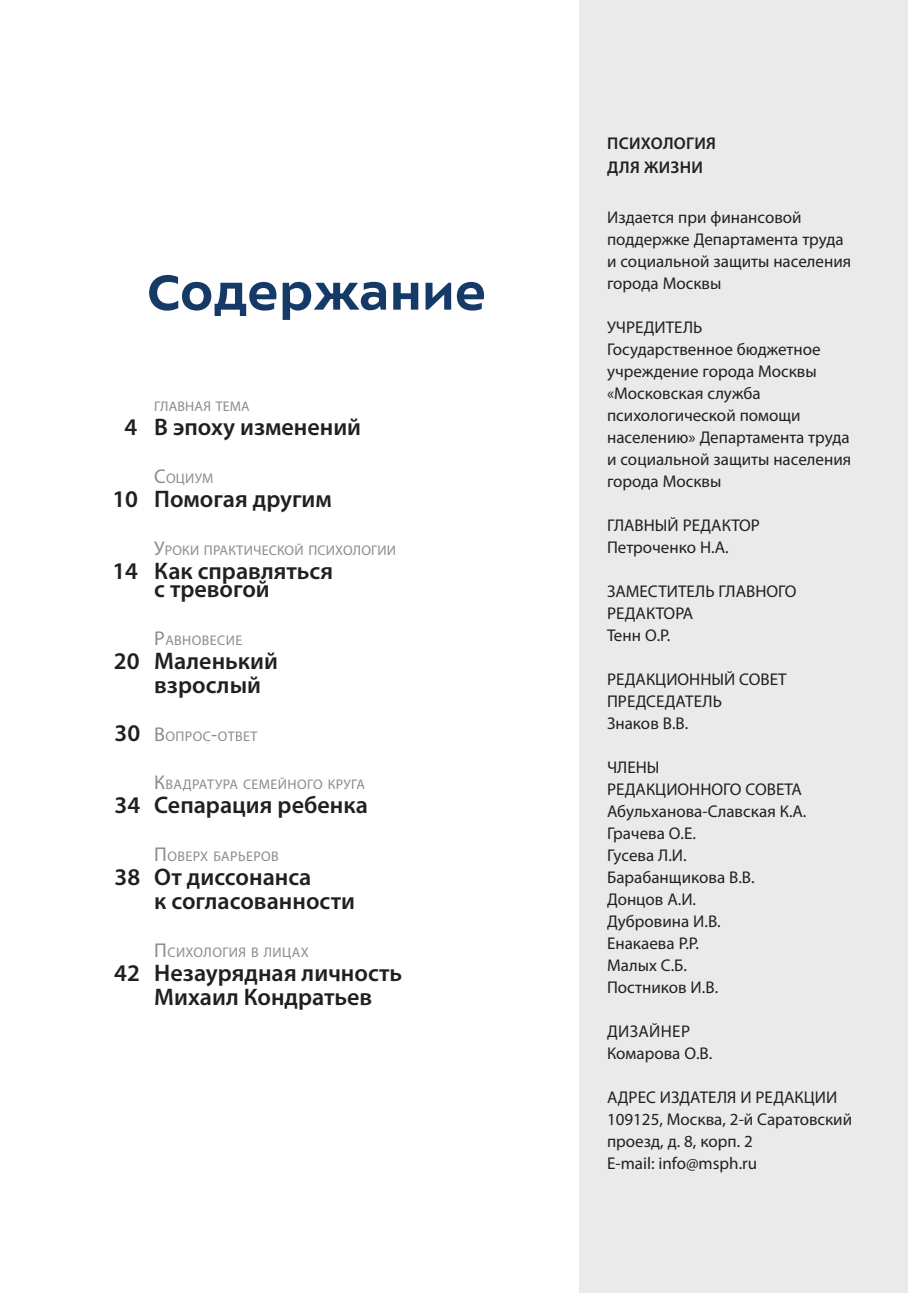
<style>
.page{position:relative;width:908px;height:1293px;background:#fff}
.page>*{position:absolute;margin:0;border:0;box-sizing:border-box;transform-origin:0 0}
.заголовок2{font:700 54px "ALS Sector";color:#163a68}
.оглавление-заголовок{font:600 24px "Myriad Pro";color:#231f20}
.оглавление-автор{font:600 24px "Myriad Pro";color:#231f20}
.t1{font:17px/22px "Myriad Pro";color:#231f20}
.t2{font:600 17px "Myriad Pro";letter-spacing:.02em;color:#231f20}
.t3{font:17px "Myriad Pro";letter-spacing:.02em;color:#231f20}
.оглавление-автор-2{font:14px "Myriad Pro";letter-spacing:.015em;color:#8a8c8f}
.оглавление-заголовок-2{font:14px "Myriad Pro";letter-spacing:.03em;color:#8a8c8f}
.s1{font-size:20px}
.s2{font-weight:600;font-size:24px;color:#231f20}
</style>
<div class="page">
<div style="left:578px;top:0;width:329px;height:1293px;background:#eaeaeb"></div>
<p class="заголовок2" style="left:147px;top:264px;width:341px">Содержание</p>
<p class="оглавление-автор-2" style="left:154px;top:397px;width:97px">главная тема</p>
<p class="оглавление-заголовок" style="left:124px;top:411px;width:238px">4 В эпоху изменений</p>
<p class="оглавление-автор-2" style="left:154px;top:469px;width:61px"><span class="s1">С</span>оциум</p>
<p class="оглавление-автор" style="left:112px;top:483px;width:221px">10 Помогая другим</p>
<p class="оглавление-автор-2" style="left:154px;top:541px;width:243px"><span class="s1">У</span>роки практической психологии</p>
<p class="оглавление-заголовок" style="left:112px;top:555px;width:222px">14 Как справляться</p>
<p class="оглавление-заголовок" style="left:154px;top:573px;width:117px">с тревогой</p>
<p class="оглавление-заголовок-2" style="left:154px;top:631px;width:89px"><span class="s1">Р</span>авновесие</p>
<p class="оглавление-заголовок" style="left:114px;top:645px;width:165px">20 Маленький</p>
<p class="оглавление-заголовок" style="left:154px;top:669px;width:108px">взрослый</p>
<p class="оглавление-заголовок-2" style="left:115px;top:727px;width:144px"><span class="s2">30</span> <span class="s1">В</span>опрос<span class="s1">-</span>ответ</p>
<p class="оглавление-автор-2" style="left:154px;top:775px;width:212px"><span class="s1">К</span>вадратура семейного круга</p>
<p class="оглавление-заголовок" style="left:115px;top:789px;width:255px">34 Сепарация ребенка</p>
<p class="оглавление-автор-2" style="left:154px;top:847px;width:126px"><span class="s1">П</span> оверх барьеров</p>
<p class="оглавление-заголовок" style="left:115px;top:861px;width:198px">38 От диссонанса</p>
<p class="оглавление-заголовок" style="left:154px;top:885px;width:202px">к согласованности</p>
<p class="оглавление-автор-2" style="left:154px;top:943px;width:156px"><span class="s1">П</span> сихология в лицах</p>
<p class="оглавление-заголовок" style="left:114px;top:957px;width:289px">42 Незаурядная личность</p>
<p class="оглавление-заголовок" style="left:154px;top:981px;width:219px">Михаил Кондратьев</p>
<p class="t2" style="left:607px;top:132px;width:110px">ПСИХОЛОГИЯ</p>
<p class="t2" style="left:607px;top:156px;width:97px">ДЛЯ ЖИЗНИ</p>
<p class="t1" style="left:606px;top:206px;width:246px">Издается при финансовой поддержке Департамента труда и социальной защиты населения города Москвы</p>
<p class="t1" style="left:606px;top:316px;width:97px">УЧРЕДИТЕЛЬ</p>
<p class="t1" style="left:606px;top:338px;width:215px">Государственное бюджетное учреждение города Москвы «Московская служба</p>
<p class="t1" style="left:606px;top:404px;width:195px">психологической помощи</p>
<p class="t1" style="left:606px;top:426px;width:246px;text-align:justify">населению» Департамента труда и социальной защиты населения города Москвы</p>
<p class="t1" style="left:606px;top:514px;width:154px">ГЛАВНЫЙ РЕДАКТОР</p>
<p class="t1" style="left:606px;top:536px;width:123px">Петроченко Н.А.</p>
<p class="t1" style="left:606px;top:580px;width:191px">ЗАМЕСТИТЕЛЬ ГЛАВНОГО<br>РЕДАКТОРА</p>
<p class="t1" style="left:606px;top:624px;width:65px">Тенн О.Р.</p>
<p class="t1" style="left:606px;top:668px;width:181px">РЕДАКЦИОННЫЙ СОВЕТ</p>
<p class="t1" style="left:606px;top:690px;width:116px">ПРЕДСЕДАТЕЛЬ</p>
<p class="t1" style="left:606px;top:712px;width:83px">Знаков В.В.</p>
<p class="t1" style="left:606px;top:756px;width:54px">ЧЛЕНЫ</p>
<p class="t1" style="left:606px;top:778px;width:196px">РЕДАКЦИОННОГО СОВЕТА</p>
<p class="t1" style="left:606px;top:800px;width:201px">Абульханова-Славская К.А.</p>
<p class="t1" style="left:606px;top:822px;width:90px">Грачева О.Е.</p>
<p class="t1" style="left:606px;top:844px;width:81px">Гусева Л.И.</p>
<p class="t1" style="left:606px;top:866px;width:149px">Барабанщикова В.В.</p>
<p class="t1" style="left:606px;top:888px;width:91px">Донцов А.И.</p>
<p class="t1" style="left:606px;top:910px;width:115px">Дубровина И.В.</p>
<p class="t1" style="left:606px;top:932px;width:93px">Енакаева Р.Р.</p>
<p class="t1" style="left:606px;top:954px;width:81px">Малых С.Б.</p>
<p class="t1" style="left:606px;top:976px;width:113px">Постников И.В.</p>
<p class="t3" style="left:607px;top:1020px;width:84px">ДИЗАЙНЕР</p>
<p class="t1" style="left:606px;top:1042px;width:107px">Комарова О.В.</p>
<p class="t1" style="left:606px;top:1086px;width:231px">АДРЕС ИЗДАТЕЛЯ И РЕДАКЦИИ</p>
<p class="t1" style="left:606px;top:1108px;width:246px">109125, Москва, 2‑й Саратовский проезд, д. 8, корп. 2</p>
<p class="t1" style="left:606px;top:1152px;width:151px">E-mail: info@msph.ru</p>
</div>
